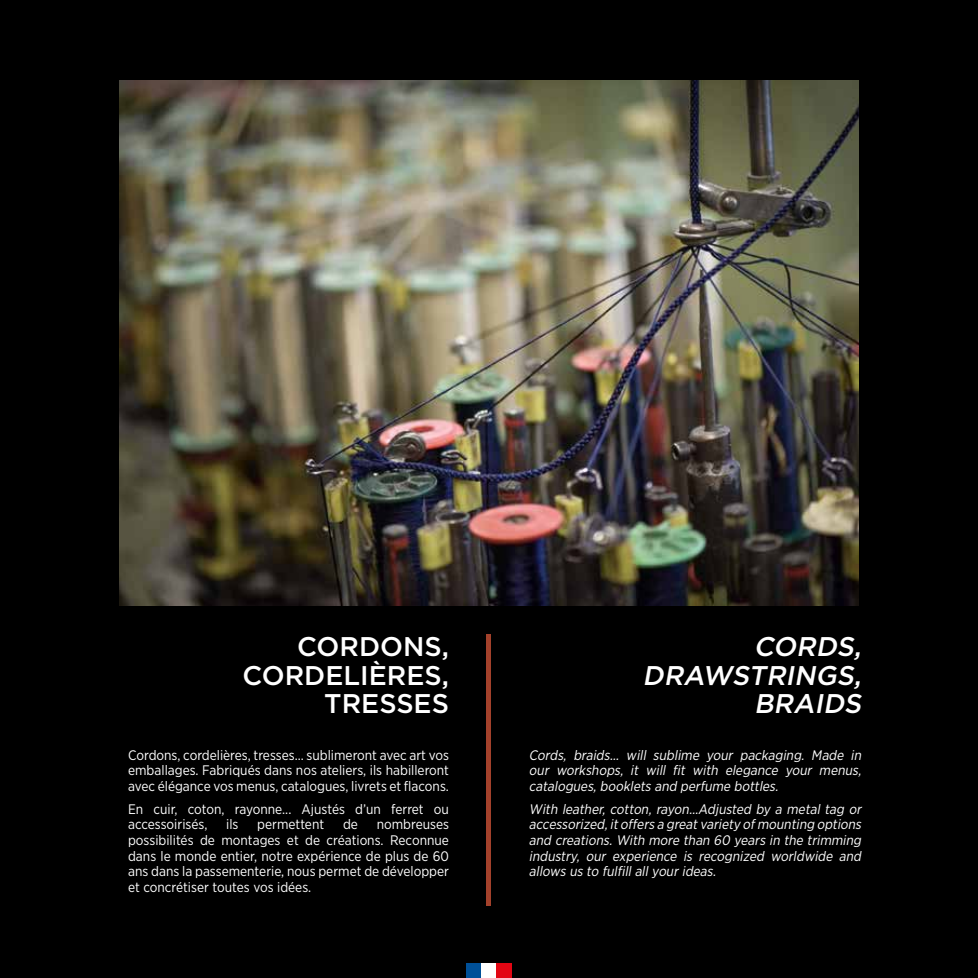
<style>
.page{position:relative;width:978px;height:978px;background:#000}
.page>*{position:absolute;margin:0;border:0;box-sizing:border-box;transform-origin:0 0}
.t1{font:500 27px/28.5px "Gotham";color:#fff;text-align:right}
.t2{font:italic 500 27px/28.5px "Gotham";color:#fff;text-align:right}
.t3{font:13.8px/15.5px "Gotham Narrow";color:#fff;text-align:justify}
.t4{font:italic 13.8px/15.5px "Gotham Narrow";color:#fff;text-align:justify}
</style>
<div class="page">
<img style="left:119px;top:80px;width:740px;height:525px">
<hr style="left:487px;top:635px;width:4px;height:271px;background:#a3412b">
<div style="left:466px;top:963px;width:15px;height:15px;background:#005098"></div>
<div style="left:481px;top:963px;width:16px;height:15px;background:#fff"></div>
<div style="left:497px;top:963px;width:15px;height:15px;background:#e30613"></div>
<h1 class="t1" style="left:242px;top:632px;width:208px">CORDONS,<br>CORDELIÈRES,<br>TRESSES</h1>
<p class="t3" style="left:128px;top:747px;width:322px">Cordons, cordelières, tresses... sublimeront avec art vos emballages. Fabriqués dans nos ateliers, ils habilleront avec élégance vos menus, catalogues, livrets et flacons.</p>
<p class="t3" style="left:128px;top:801px;width:322px">En cuir, coton, rayonne... Ajustés d’un ferret ou accessoirisés,</p>
<p class="t3" style="left:128px;top:817px;width:322px;text-indent:249px">nombreuses possibilités de montages et de créations. Reconnue dans le monde entier, notre expérience de plus de 60 ans dans la passementerie, nous permet de développer et concrétiser toutes vos idées.</p>
<p class="t3" style="left:226px;top:817px;width:14px">ils</p>
<p class="t3" style="left:257px;top:817px;width:68px">permettent</p>
<p class="t3" style="left:343px;top:817px;width:16px">de</p>
<h1 class="t2" style="left:643px;top:632px;width:226px">CORDS,<br>DRAWSTRINGS,<br>BRAIDS</h1>
<p class="t4" style="left:529px;top:747px;width:337px">Cords, braids... will sublime your packaging. Made in our workshops, it will fit with elegance your menus, catalogues,booklets and perfume bottles.</p>
<p class="t4" style="left:529px;top:801px;width:337px">With leather, cotton, rayon...Adjusted by a metal tag or accessorized,itoffers a greatvariety ofmounting options and creations. With more than 60 years in the trimming industry, our experience is recognized worldwide and allows us to fulfillallyourideas.</p>
</div>
